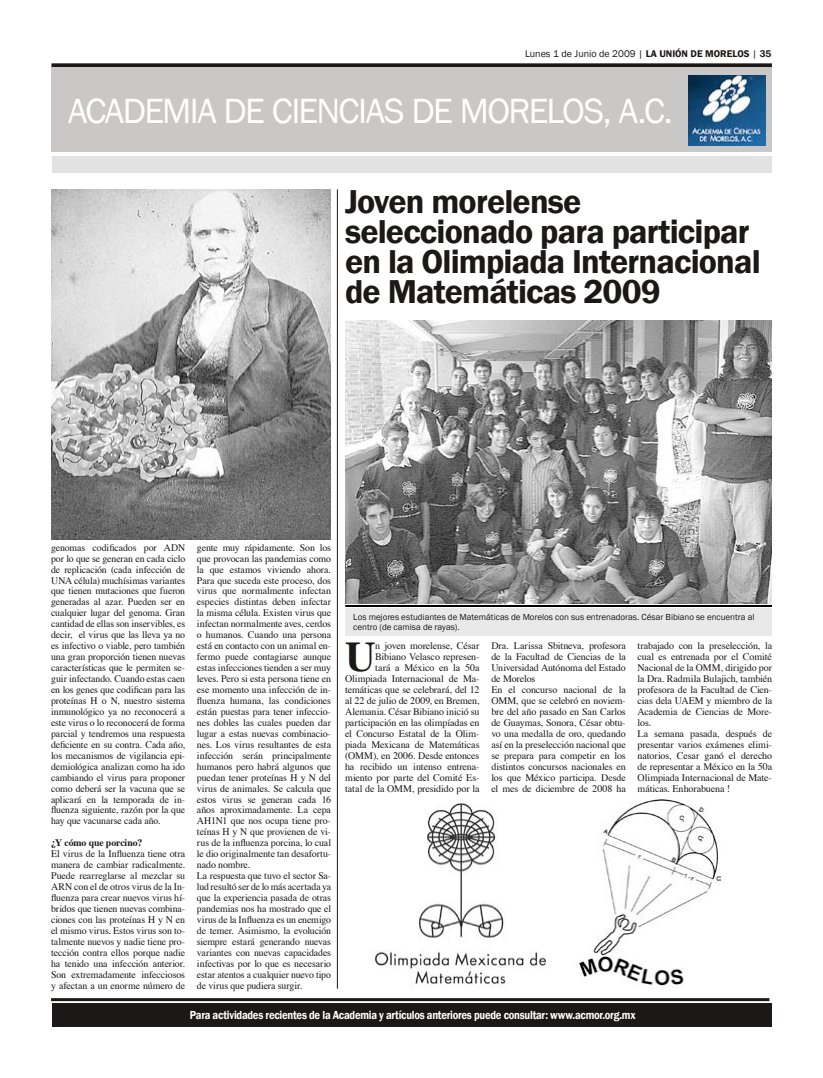
<style>
.page{position:relative;width:823px;height:1078px;background:#fff}
.page>*{position:absolute;margin:0;border:0;box-sizing:border-box;transform-origin:0 0}
.t1{font:700 42.4px "Times";color:#1b1817}
.t2{font:36px "Franklin Gothic";letter-spacing:-.045em;color:#fff}
.t3{font:600 34px/30px "Franklin Gothic";letter-spacing:-.025em;color:#1b1817}
.t4{font:600 12px "Franklin Gothic";letter-spacing:-.025em;color:#fff;scale:.88 1}
.t5{font:10px/10.9px "Times";letter-spacing:-.01em;color:#1b1817}
.t6{font:10px "Franklin Gothic";color:#1b1817}
.t7{font:700 10px "Times";letter-spacing:-.01em;color:#1b1817}
.t8{font:9px/10.8px "Franklin Gothic";letter-spacing:-.005em;color:#1b1817}
.s1{font-weight:600}
</style>
<div class="page">
<svg style="left:51px;top:63px;width:720px;height:4px;background:#2f2c2b"></svg>
<div style="left:51px;top:67px;width:720px;height:85px;background:#c9c8c6"></div>
<div style="left:52px;top:156px;width:719px;height:17px;background:#e2e2e2"></div>
<div style="left:53px;top:1003px;width:718px;height:24px;background:#1b1817"></div>
<img style="left:688px;top:75px;width:76px;height:70px">
<img style="left:51px;top:189px;width:280px;height:350px">
<hr style="left:337px;top:189px;width:1px;height:799px;background:#1b1817">
<hr style="left:51px;top:997px;width:718px;height:3px;background:#1b1817">
<img style="left:345px;top:320px;width:426px;height:283px">
<hr style="left:345px;top:605px;width:426px;height:2px;background:#000">
<div style="left:345px;top:608px;width:426px;height:28px;background:#e9e9e9"></div>
<img style="left:372px;top:803px;width:174px;height:185px">
<img style="left:576px;top:799px;width:144px;height:187px">
<p class="t6" style="left:525px;top:48px;width:248px">Lunes 1 de Junio de 2009 | <span class="s1">LA UNIÓN DE MORELOS</span> | <span class="s1">35</span></p>
<h2 class="t2" style="left:68px;top:90px;width:605px">ACADEMIA DE CIENCIAS DE MORELOS, A.C.</h2>
<h3 class="t3" style="left:345px;top:186px;width:417px">Joven morelense seleccionado para participar en la Olimpiada Internacional de Matemáticas 2009</h3>
<p class="t5" style="left:51px;top:542px;width:136px;text-align:justify">genomas codificados por ADN por lo que se generan en cada ciclo de replicación (cada infección de UNA célula) muchísimas variantes que tienen mutaciones que fueron generadas al azar. Pueden ser en cualquier lugar del genoma. Gran cantidad de ellas son inservibles, es decir, el virus que las lleva ya no es infectivo o viable, pero también una gran proporción tienen nuevas características que le permiten se&shy;guir infectando. Cuando estas caen en los genes que codifican para las proteínas H o N, nuestro sistema inmunológico ya no reconocerá a este virus o lo reconocerá de forma parcial y tendremos una respuesta deficiente en su contra. Cada año, los mecanismos de vigilancia epi&shy;demiológica analizan como ha ido cambiando el virus para proponer como deberá ser la vacuna que se aplicará en la temporada de in&shy;fluenza siguiente, razón por la que hay que vacunarse cada año.</p>
<p class="t7" style="left:51px;top:838px;width:93px">¿Y cómo que porcino?</p>
<p class="t5" style="left:51px;top:849px;width:135px;text-align:justify">El virus de la Influenza tiene otra manera de cambiar radicalmente.<br>Puede rearreglarse al mezclar su ARN con el de otros virus de la In&shy;fluenza para crear nuevos virus hí&shy;bridos que tienen nuevas combina&shy;ciones con las proteínas H y N en el mismo virus. Estos virus son to&shy;talmente nuevos y nadie tiene pro&shy;tección contra ellos porque nadie ha tenido una infección anterior.<br>Son extremadamente infecciosos y afectan a un enorme número de</p>
<p class="t5" style="left:197px;top:542px;width:136px">gente muy rápidamente. Son los que provocan las pandemias como la que estamos viviendo ahora.<br>Para que suceda este proceso, dos virus que normalmente infectan especies distintas deben infectar la misma célula. Existen virus que infectan normalmente aves, cerdos o humanos. Cuando una persona está en contacto con un animal en&shy;fermo puede contagiarse aunque estas infecciones tienden a ser muy leves. Pero si esta persona tiene en ese momento una infección de in&shy;fluenza humana, las condiciones están puestas para tener infeccio&shy;nes dobles las cuales pueden dar lugar a estas nuevas combinacio&shy;nes. Los virus resultantes de esta infección serán principalmente humanos pero habrá algunos que puedan tener proteínas H y N del virus de animales. Se calcula que estos virus se generan cada 16 años aproximadamente. La cepa<br>AH1N1 que nos ocupa tiene pro&shy;teínas H y N que provienen de vi&shy;rus de la influenza porcina, lo cual le dio originalmente tan desafortu&shy;nado nombre.<br>La respuesta que tuvo el sector Sa&shy;lud resultó ser de lo más acertada ya que la experiencia pasada de otras pandemias nos ha mostrado que el virus de la Influenza es un enemigo de temer. Asimismo, la evolución siempre estará generando nuevas variantes con nuevas capacidades infectivas por lo que es necesario estar atentos a cualquier nuevo tipo de virus que pudiera surgir.</p>
<p class="t8" style="left:353px;top:611px;width:402px">Los mejores estudiantes de Matemáticas de Morelos con sus entrenadoras. César Bibiano se encuentra al centro (de camisa de rayas).</p>
<h1 class="t1" style="left:345px;top:639px;width:32px">U</h1>
<p class="t5" style="left:345px;top:641px;width:136px;text-align:right">n joven morelense, César<br>Bibiano Velasco represen-<br>tará a México en la 50a<br>Olimpiada Internacional de Ma&shy;temáticas que se celebrará, del 12 al 22 de julio de 2009, en Bremen,<br>Alemania. César Bibiano inició su participación en las olimpíadas en el Concurso Estatal de la Olim&shy;piada Mexicana de Matemáticas (OMM), en 2006. Desde entonces ha recibido un intenso entrena&shy;miento por parte del Comité Es&shy;tatal de la OMM, presidido por la</p>
<p class="t5" style="left:491px;top:641px;width:136px">Dra. Larissa Sbitneva, profesora de la Facultad de Ciencias de la<br>Universidad Autónoma del Estado de Morelos<br>En el concurso nacional de la<br>OMM, que se celebró en noviem&shy;bre del año pasado en San Carlos de Guaymas, Sonora, César obtu&shy;vo una medalla de oro, quedando así en la preselección nacional que se prepara para competir en los distintos concursos nacionales en los que México participa. Desde el mes de diciembre de 2008 ha</p>
<p class="t5" style="left:637px;top:641px;width:136px">trabajado con la preselección, la cual es entrenada por el Comité<br>Nacional de la OMM, dirigido por la Dra. Radmila Bulajich, también profesora de la Facultad de Cien&shy;cias dela UAEM y miembro de la<br>Academia de Ciencias de More&shy;los.<br>La semana pasada, después de presentar varios exámenes elimi&shy;natorios, Cesar ganó el derecho de representar a México en la 50a<br>Olimpiada Internacional de Mate&shy;máticas. Enhorabuena !</p>
<p class="t4" style="left:190px;top:1007px;width:507px">Para actividades recientes de la Academia y artículos anteriores puede consultar: www.acmor.org.mx</p>
</div>
